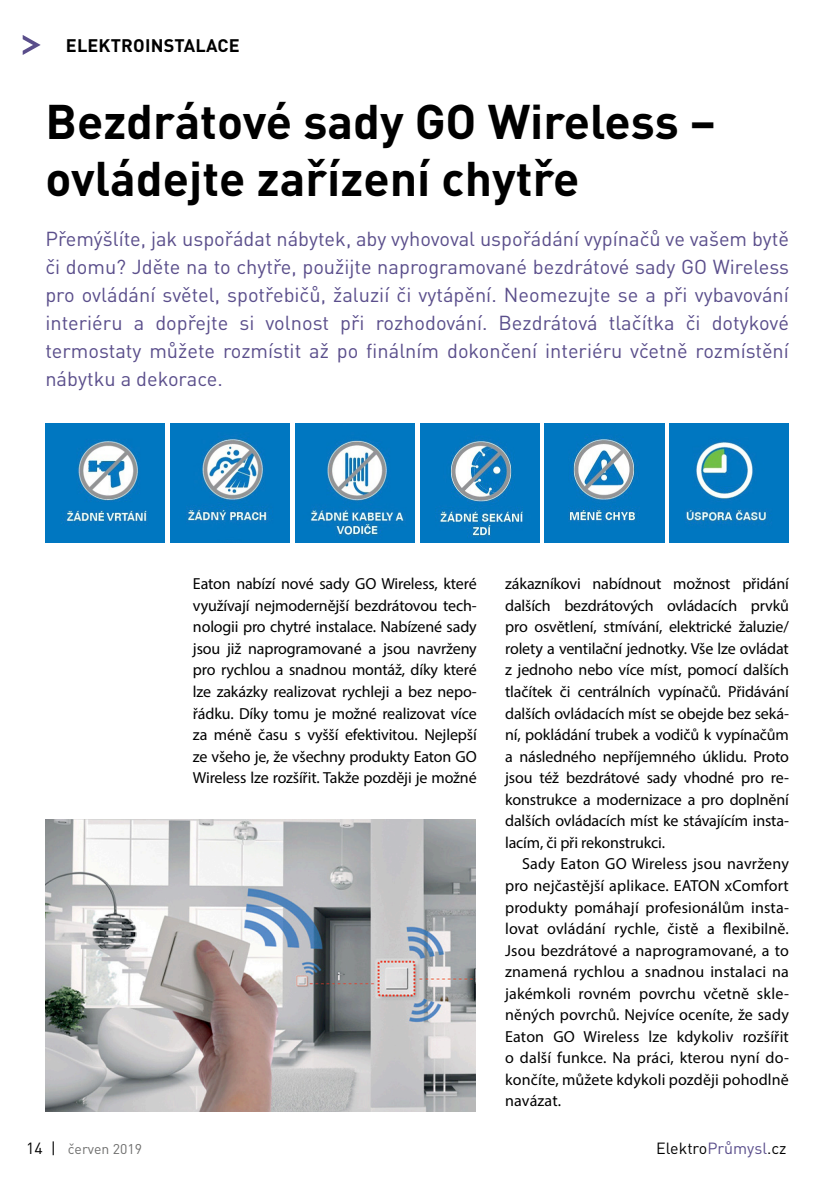
<style>
.page{position:relative;width:840px;height:1191px;background:#fff}
.page>*{position:absolute;margin:0;border:0;box-sizing:border-box;transform-origin:0 0}
.Nadpis_hlavní{font:700 48px/57.6px "DIN Pro";color:#000}
.Perex{font:20px/28px "DIN Pro";color:#5a4e8b;text-align:justify}
.t1{font:700 18px "DIN Pro";letter-spacing:.01em;color:#000}
.Text_-_prni_odstavec{font:16px/21.6px "Myriad Pro";letter-spacing:-.01em;color:#000;text-align:justify}
.Text_-_další_odstave{font:16px/21.6px "Myriad Pro";letter-spacing:.01em;color:#000;text-align:justify}
.t2{font:16px "DIN Pro";color:#000}
.t3{font:14px "DIN Pro";color:#6f6f6e}
.s1{font-size:16px;color:#000}
.s2{color:#5a4e8b}
</style>
<div class="page">
<svg style="left:23px;top:35px;width:18px;height:20px"></svg>
<img style="left:45px;top:423px;width:119px;height:119px">
<img style="left:45px;top:819px;width:430px;height:292px">
<img style="left:170px;top:423px;width:119px;height:119px">
<img style="left:295px;top:423px;width:119px;height:119px">
<img style="left:420px;top:423px;width:119px;height:119px">
<img style="left:544px;top:423px;width:119px;height:119px">
<img style="left:669px;top:423px;width:119px;height:119px">
<p class="t1" style="left:66px;top:33px;width:175px">ELEKTROINSTALACE</p>
<p class="Nadpis_hlavní" style="left:45px;top:91px;width:671px">Bezdrátové sady GO Wireless – ovládejte zařízení chytře</p>
<p class="Perex" style="left:45px;top:224px;width:744px">Přemýšlíte, jak uspořádat nábytek, aby vyhovoval uspořádání vypínačů ve vašem bytě či domu? Jděte na to chytře, použijte naprogramované bezdrátové sady GO Wireless pro ovládání světel, spotřebičů, žaluzií či vytápění. Neomezujte se a při vybavování interiéru a dopřejte si volnost při rozhodování. Bezdrátová tlačítka či dotykové termostaty můžete rozmístit až po finálním dokončení interiéru včetně rozmístění nábytku a dekorace.</p>
<p class="t3" style="left:26px;top:1139px;width:117px"><span class="s1">14 |</span> červen 2019</p>
<p class="Text_-_prni_odstavec" style="left:193px;top:573px;width:285px">Eaton nabízí nové sady GO Wireless, které využívají nejmodernější bezdrátovou tech&shy;nologii pro chytré instalace. Nabízené sady jsou již naprogramované a jsou navrženy pro rychlou a snadnou montáž, díky které lze zakázky realizovat rychleji a bez nepo&shy;řádku. Díky tomu je možné realizovat více za méně času s vyšší efektivitou. Nejlepší ze všeho je, že všechny produkty Eaton GO Wireless lze rozšířit. Takže později je možné</p>
<p class="Text_-_prni_odstavec" style="left:505px;top:573px;width:285px">zákazníkovi nabídnout možnost přidání dalších bezdrátových ovládacích prvků pro osvětlení, stmívání, elektrické žaluzie/ rolety a ventilační jednotky. Vše lze ovládat z jednoho nebo více míst, pomocí dalších tlačítek či centrálních vypínačů. Přidávání dalších ovládacích míst se obejde bez seká&shy;ní, pokládání trubek a vodičů k vypínačům a následného nepříjemného úklidu. Proto jsou též bezdrátové sady vhodné pro re&shy;konstrukce a modernizace a pro doplnění dalších ovládacích míst ke stávajícím insta&shy;lacím, či při rekonstrukci.</p>
<p class="Text_-_další_odstave" style="left:505px;top:853px;width:285px;text-indent:17px">Sady Eaton GO Wireless jsou navrženy pro nejčastější aplikace. EATON xComfort produkty pomáhají profesionálům insta&shy;lovat ovládání rychle, čistě a flexibilně.<br>Jsou bezdrátové a naprogramované, a to znamená rychlou a snadnou instalaci na jakémkoli rovném povrchu včetně skle&shy;něných povrchů. Nejvíce oceníte, že sady Eaton GO Wireless lze kdykoliv rozšířit o další funkce. Na práci, kterou nyní do&shy;končíte, můžete kdykoli později pohodlně navázat.</p>
<p class="t2" style="left:656px;top:1137px;width:132px">Elektro<span class="s2">Průmysl</span>.cz</p>
</div>
